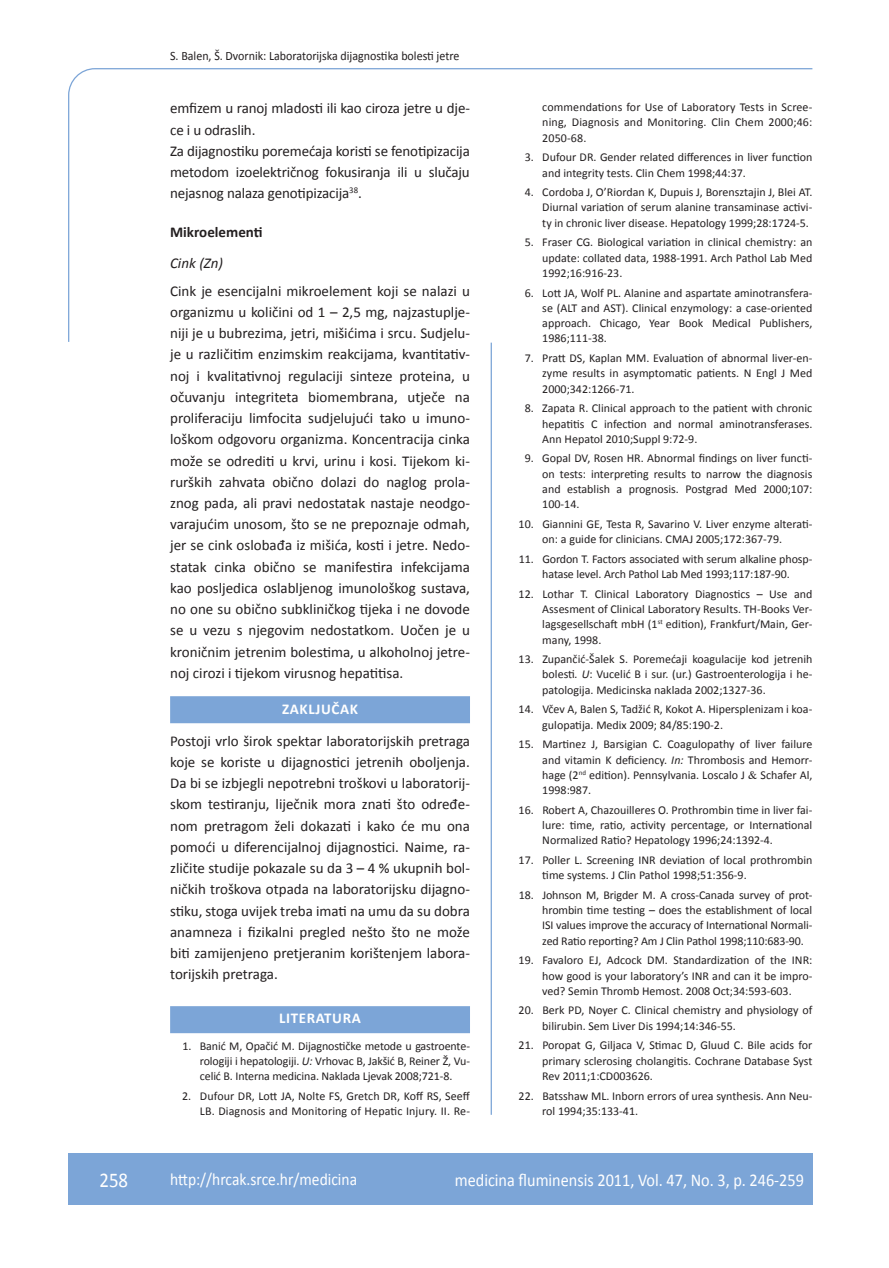
<style>
.page{position:relative;width:889px;height:1268px;background:#fff}
.page>*{position:absolute;margin:0;border:0;box-sizing:border-box;transform-origin:0 0}
.t1{font:21px "Calibri";color:#fff;scale:.9 1}
.t2{font:18px "Calibri";color:#fff;scale:.9 1}
.t3{font:17.25px "Calibri";color:#fff;scale:.9 1}
.osnovni_tekst{font:15px/21.1px "Calibri";letter-spacing:-.01em;color:#231f20;text-align:justify}
.naslov_ruler{font:700 15px "Calibri";letter-spacing:.04em;color:#fff}
.podnaslov{font:700 15px "Calibri";color:#231f20}
.podpodnaslov{font:italic 15px "Calibri";color:#231f20}
.glava{font:12.75px "Calibri";color:#231f20;scale:.94 1}
.literatura{font:12px/15.3px "Calibri";color:#231f20;text-align:justify}
.s1{font-style:italic}
</style>
<div class="page">
<svg style="left:68px;top:68px;width:745px;height:274px"></svg>
<hr style="left:490px;top:342px;width:2px;height:772px;background:#7ca5d7">
<div style="left:68px;top:1152px;width:744px;height:51px;background:#7ca5d7"></div>
<div style="left:170px;top:696px;width:300px;height:27px;background:#7ca5d7"></div>
<div style="left:170px;top:1005px;width:300px;height:27px;background:#7ca5d7"></div>
<p class="glava" style="left:170px;top:47px;width:309px">S. Balen, Š. Dvornik: Laboratorijska dijagnostika bolesti jetre</p>
<p class="osnovni_tekst" style="left:170px;top:97px;width:301px">emfizem u ranoj mladosti ili kao ciroza jetre u dje&shy;ce i u odraslih.</p>
<p class="osnovni_tekst" style="left:170px;top:139px;width:301px">Za dijagnostiku poremećaja koristi se fenotipizacija metodom izoelektričnog fokusiranja ili u slučaju nejasnog nalaza genotipizacija<sup>38</sup>.</p>
<p class="podnaslov" style="left:170px;top:222px;width:94px">Mikroelementi</p>
<p class="podpodnaslov" style="left:170px;top:253px;width:55px">Cink (Zn)</p>
<p class="osnovni_tekst" style="left:170px;top:279px;width:301px">Cink je esencijalni mikroelement koji se nalazi u organizmu u količini od 1 – 2,5 mg, najzastuplje&shy;niji je u bubrezima, jetri, mišićima i srcu. Sudjelu&shy;je u različitim enzimskim reakcijama, kvantitativ&shy;noj i kvalitativnoj regulaciji sinteze proteina, u očuvanju integriteta biomembrana, utječe na proliferaciju limfocita sudjelujući tako u imuno&shy;loškom odgovoru organizma. Koncentracija cinka može se odrediti u krvi, urinu i kosi. Tijekom ki&shy;rurških zahvata obično dolazi do naglog prola&shy;znog pada, ali pravi nedostatak nastaje neodgo&shy;varajućim unosom, što se ne prepoznaje odmah, jer se cink oslobađa iz mišića, kosti i jetre. Nedo&shy;statak cinka obično se manifestira infekcijama kao posljedica oslabljenog imunološkog sustava, no one su obično subkliničkog tijeka i ne dovode se u vezu s njegovim nedostatkom. Uočen je u kroničnim jetrenim bolestima, u alkoholnoj jetre&shy;noj cirozi i tijekom virusnog hepatitisa.</p>
<p class="naslov_ruler" style="left:282px;top:699px;width:77px">ZAKLJUČAK</p>
<p class="osnovni_tekst" style="left:170px;top:729px;width:301px">Postoji vrlo širok spektar laboratorijskih pretraga koje se koriste u dijagnostici jetrenih oboljenja.<br>Da bi se izbjegli nepotrebni troškovi u laboratorij&shy;skom testiranju, liječnik mora znati što određe&shy;nom pretragom želi dokazati i kako će mu ona pomoći u diferencijalnoj dijagnostici. Naime, ra&shy;zličite studije pokazale su da 3 – 4 % ukupnih bol&shy;ničkih troškova otpada na laboratorijsku dijagno&shy;stiku, stoga uvijek treba imati na umu da su dobra anamneza i fizikalni pregled nešto što ne može biti zamijenjeno pretjeranim korištenjem labora&shy;torijskih pretraga.</p>
<p class="naslov_ruler" style="left:279px;top:1008px;width:83px">LITERATURA</p>
<p class="literatura" style="left:200px;top:1037px;width:271px;text-indent:-17px">1. Banić M, Opačić M. Dijagnostičke metode u gastroente&shy;rologiji i hepatologiji. <span class="s1">U:</span> Vrhovac B, Jakšić B, Reiner Ž, Vu&shy;celić B. Interna medicina. Naklada Ljevak 2008;721-8.</p>
<p class="literatura" style="left:182px;top:1087px;width:289px;text-align:right">2. Dufour DR, Lott JA, Nolte FS, Gretch DR, Koff RS, Seeff<br>LB. Diagnosis and Monitoring of Hepatic Injury. II. Re-</p>
<p class="literatura" style="left:542px;top:99px;width:271px">commendations for Use of Laboratory Tests in Scree&shy;ning, Diagnosis and Monitoring. Clin Chem 2000;46:<br>2050-68.</p>
<p class="literatura" style="left:542px;top:149px;width:271px;text-indent:-18px">3. Dufour DR. Gender related differences in liver function and integrity tests. Clin Chem 1998;44:37.</p>
<p class="literatura" style="left:542px;top:184px;width:271px;text-indent:-18px">4. Cordoba J, O’Riordan K, Dupuis J, Borensztajin J, Blei AT.<br>Diurnal variation of serum alanine transaminase activi&shy;ty in chronic liver disease. Hepatology 1999;28:1724-5.</p>
<p class="literatura" style="left:542px;top:234px;width:271px;text-indent:-18px">5. Fraser CG. Biological variation in clinical chemistry: an update: collated data, 1988-1991. Arch Pathol Lab Med 1992;16:916-23.</p>
<p class="literatura" style="left:542px;top:284px;width:271px;text-indent:-18px">6. Lott JA, Wolf PL. Alanine and aspartate aminotransfera&shy;se (ALT and AST). Clinical enzymology: a case-oriented approach. Chicago, Year Book Medical Publishers, 1986;111-38.</p>
<p class="literatura" style="left:542px;top:350px;width:271px;text-indent:-18px">7. Pratt DS, Kaplan MM. Evaluation of abnormal liver-en&shy;zyme results in asymptomatic patients. N Engl J Med 2000;342:1266-71.</p>
<p class="literatura" style="left:542px;top:400px;width:271px;text-indent:-18px">8. Zapata R. Clinical approach to the patient with chronic hepatitis C infection and normal aminotransferases.<br>Ann Hepatol 2010;Suppl 9:72-9.</p>
<p class="literatura" style="left:542px;top:450px;width:272px;text-indent:-18px">9. Gopal DV, Rosen HR. Abnormal findings on liver functi&shy;on tests: interpreting results to narrow the diagnosis and establish a prognosis. Postgrad Med 2000;107:<br>100-14.</p>
<p class="literatura" style="left:518px;top:515px;width:295px;text-align:center">10. Giannini GE, Testa R, Savarino V. Liver enzyme alterati&shy;on: a guide for clinicians. CMAJ 2005;172:367-79.</p>
<p class="literatura" style="left:519px;top:550px;width:295px;text-align:center">11. Gordon T. Factors associated with serum alkaline phosp&shy;hatase level. Arch Pathol Lab Med 1993;117:187-90.</p>
<p class="literatura" style="left:542px;top:585px;width:271px;text-indent:-24px">12. Lothar T. Clinical Laboratory Diagnostics – Use and Assesment of Clinical Laboratory Results. TH-Books Ver&shy;lagsgesellschaft mbH (1<sup>st</sup> edition), Frankfurt/Main, Ger&shy;many, 1998.</p>
<p class="literatura" style="left:542px;top:650px;width:271px;text-indent:-24px">13. Zupančić-Šalek S. Poremećaji koagulacije kod jetrenih bolesti<span class="s1">. U</span>: Vucelić B i sur. (ur.) Gastroenterologija i he&shy;patologija. Medicinska naklada 2002;1327-36.</p>
<p class="literatura" style="left:542px;top:701px;width:271px;text-indent:-24px">14. Včev A, Balen S, Tadžić R, Kokot A. Hipersplenizam i koa&shy;gulopatija. Medix 2009; 84/85:190-2.</p>
<p class="literatura" style="left:542px;top:735px;width:272px;text-indent:-24px">15. Martinez J, Barsigian C. Coagulopathy of liver failure and vitamin K deficiency. <span class="s1">In:</span> Thrombosis and Hemorr&shy;hage (2<sup>nd</sup> edition). Pennsylvania. Loscalo J</p>
<p class="literatura" style="left:760px;top:766px;width:53px">Schafer Al,</p>
<p class="literatura" style="left:542px;top:781px;width:50px">1998:987.</p>
<p class="literatura" style="left:542px;top:801px;width:271px;text-indent:-24px">16. Robert A, Chazouilleres O. Prothrombin time in liver fai&shy;lure: time, ratio, activity percentage, or International Normalized Ratio? Hepatology 1996;24:1392-4.</p>
<p class="literatura" style="left:542px;top:851px;width:271px;text-indent:-24px">17. Poller L. Screening INR deviation of local prothrombin time systems. J Clin Pathol 1998;51:356-9.</p>
<p class="literatura" style="left:542px;top:886px;width:271px;text-indent:-23px">18. Johnson M, Brigder M. A cross-Canada survey of prot&shy;hrombin time testing – does the establishment of local ISI values improve the accuracy of International Normali&shy;zed Ratio reporting? Am J Clin Pathol 1998;110:683-90.</p>
<p class="literatura" style="left:542px;top:951px;width:272px;text-indent:-24px">19. Favaloro EJ, Adcock DM. Standardization of the INR: how good is your laboratory’s INR and can it be impro&shy;ved? Semin Thromb Hemost. 2008 Oct;34:593-603.</p>
<p class="literatura" style="left:542px;top:1002px;width:271px;text-indent:-24px">20. Berk PD, Noyer C. Clinical chemistry and physiology of bilirubin. Sem Liver Dis 1994;14:346-55.</p>
<p class="literatura" style="left:542px;top:1036px;width:272px;text-indent:-24px">21. Poropat G, Giljaca V, Stimac D, Gluud C. Bile acids for primary sclerosing cholangitis. Cochrane Database Syst Rev 2011;1:CD003626.</p>
<p class="literatura" style="left:542px;top:1087px;width:271px;text-indent:-24px">22. Batsshaw ML. Inborn errors of urea synthesis. Ann Neu&shy;rol 1994;35:133-41.</p>
<p class="t1" style="left:99px;top:1166px;width:33px">258</p>
<p class="t3" style="left:170px;top:1167px;width:209px">http://hrcak.srce.hr/medicina</p>
<p class="t2" style="left:455px;top:1168px;width:389px">medicina fluminensis 2011, Vol. 47, No. 3, p. 246-259</p>
</div>
